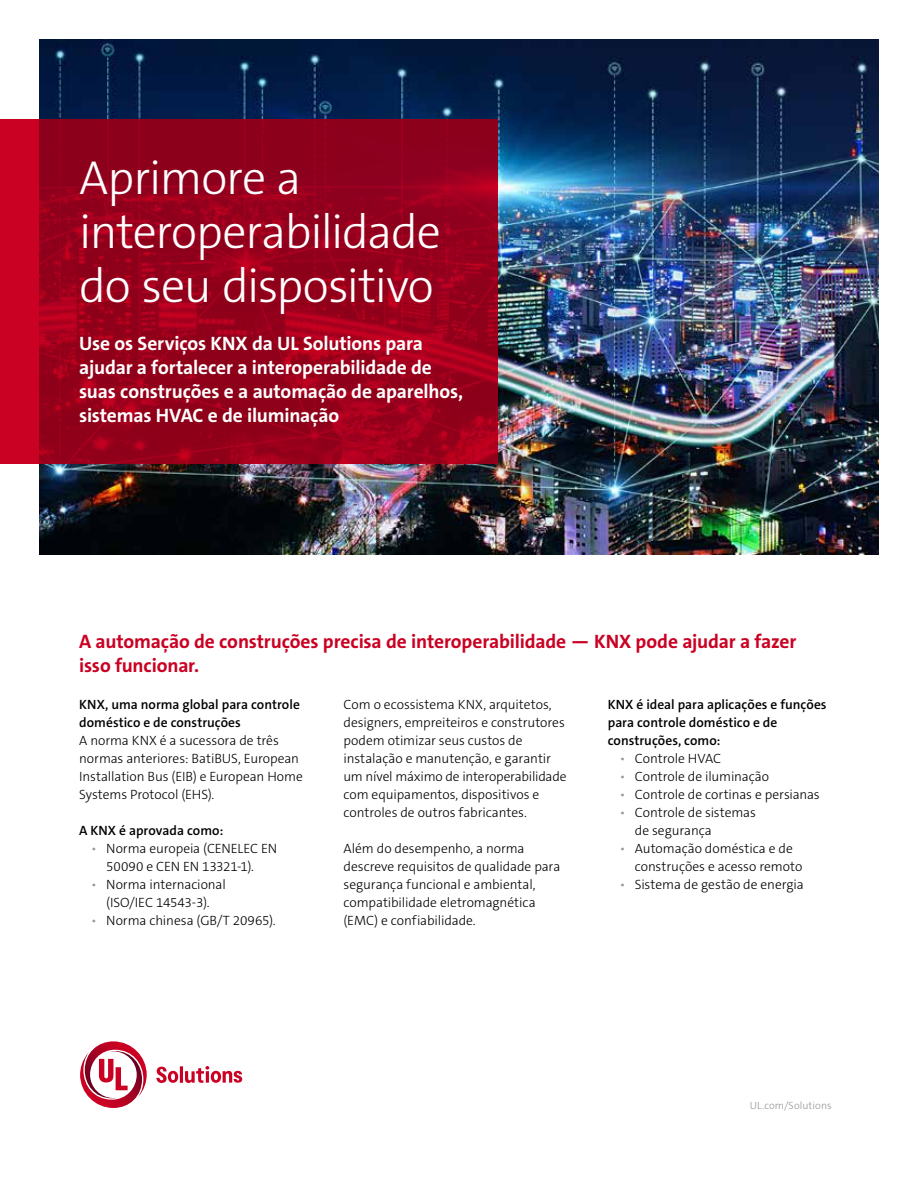
<style>
.page{position:relative;width:918px;height:1188px;background:#fff}
.page>*{position:absolute;margin:0;border:0;box-sizing:border-box;transform-origin:0 0}
.t1{font:300 48px/54px "The Sans C5";letter-spacing:-.025em;color:#fff}
.t2{font:700 19.5px/24px "The Sans C5";letter-spacing:-.01em;color:#fff}
.t3{font:700 19.5px/24px "The Sans C5";letter-spacing:-.01em;color:#ca0123}
.t4{font:300 13.5px/18px "The Sans C5";letter-spacing:-.005em;color:#000}
.t5{font:600 13.5px/18px "The Sans C5";color:#000}
.t6{font:300 10.5px "The Sans C5";letter-spacing:.005em;color:#939598}
.s1{color:#939598}
</style>
<div class="page">
<svg style="left:80px;top:1041px;width:162px;height:67px"></svg>
<img style="left:40px;top:40px;width:838px;height:514px">
<svg style="left:0;top:119px;width:498px;height:344px;background:#9b001c"></svg>
<h1 class="t1" style="left:79px;top:151px;width:363px">Aprimore a interoperabilidade do seu dispositivo</h1>
<h2 class="t2" style="left:79px;top:331px;width:386px">Use os Serviços KNX da UL Solutions para ajudar a fortalecer a interoperabilidade de suas construções e a automação de aparelhos, sistemas HVAC e de iluminação</h2>
<h2 class="t3" style="left:79px;top:630px;width:719px">A automação de construções precisa de interoperabilidade — KNX pode ajudar a fazer isso funcionar.</h2>
<p class="t5" style="left:79px;top:695px;width:222px">KNX, uma norma global para controle doméstico e de construções</p>
<p class="t4" style="left:79px;top:731px;width:225px">A norma KNX é a sucessora de três normas anteriores: BatiBUS, European Installation Bus (EIB) e European Home Systems Protocol (EHS).</p>
<p class="t5" style="left:79px;top:821px;width:146px">A KNX é aprovada como:</p>
<p class="t4" style="left:106px;top:839px;width:173px;text-indent:-15px"><span class="s1">•</span> Norma europeia (CENELEC EN<br>50090 e CEN EN 13321-1).</p>
<p class="t4" style="left:91px;top:875px;width:136px;text-align:center"><span class="s1">•</span> Norma internacional (ISO/IEC 14543-3).</p>
<p class="t4" style="left:91px;top:911px;width:186px"><span class="s1">•</span> Norma chinesa (GB/T 20965).</p>
<p class="t4" style="left:344px;top:695px;width:225px">Com o ecossistema KNX, arquitetos, designers, empreiteiros e construtores podem otimizar seus custos de instalação e manutenção, e garantir um nível máximo de interoperabilidade com equipamentos, dispositivos e controles de outros fabricantes.</p>
<p class="t4" style="left:344px;top:839px;width:219px">Além do desempenho, a norma descreve requisitos de qualidade para segurança funcional e ambiental, compatibilidade eletromagnética (EMC) e confiabilidade.</p>
<p class="t5" style="left:608px;top:695px;width:220px">KNX é ideal para aplicações e funções para controle doméstico e de construções, como:</p>
<p class="t4" style="left:620px;top:749px;width:103px"><span class="s1">•</span> Controle HVAC</p>
<p class="t4" style="left:620px;top:767px;width:151px"><span class="s1">•</span> Controle de iluminação</p>
<p class="t4" style="left:620px;top:785px;width:202px"><span class="s1">•</span> Controle de cortinas e persianas</p>
<p class="t4" style="left:635px;top:803px;width:123px;text-indent:-15px"><span class="s1">•</span> Controle de sistemas de segurança</p>
<p class="t4" style="left:635px;top:839px;width:169px;text-indent:-15px"><span class="s1">•</span> Automação doméstica e de construções e acesso remoto</p>
<p class="t4" style="left:620px;top:875px;width:185px"><span class="s1">•</span> Sistema de gestão de energia</p>
<p class="t6" style="left:750px;top:1099px;width:83px">UL.com/Solutions</p>
</div>
